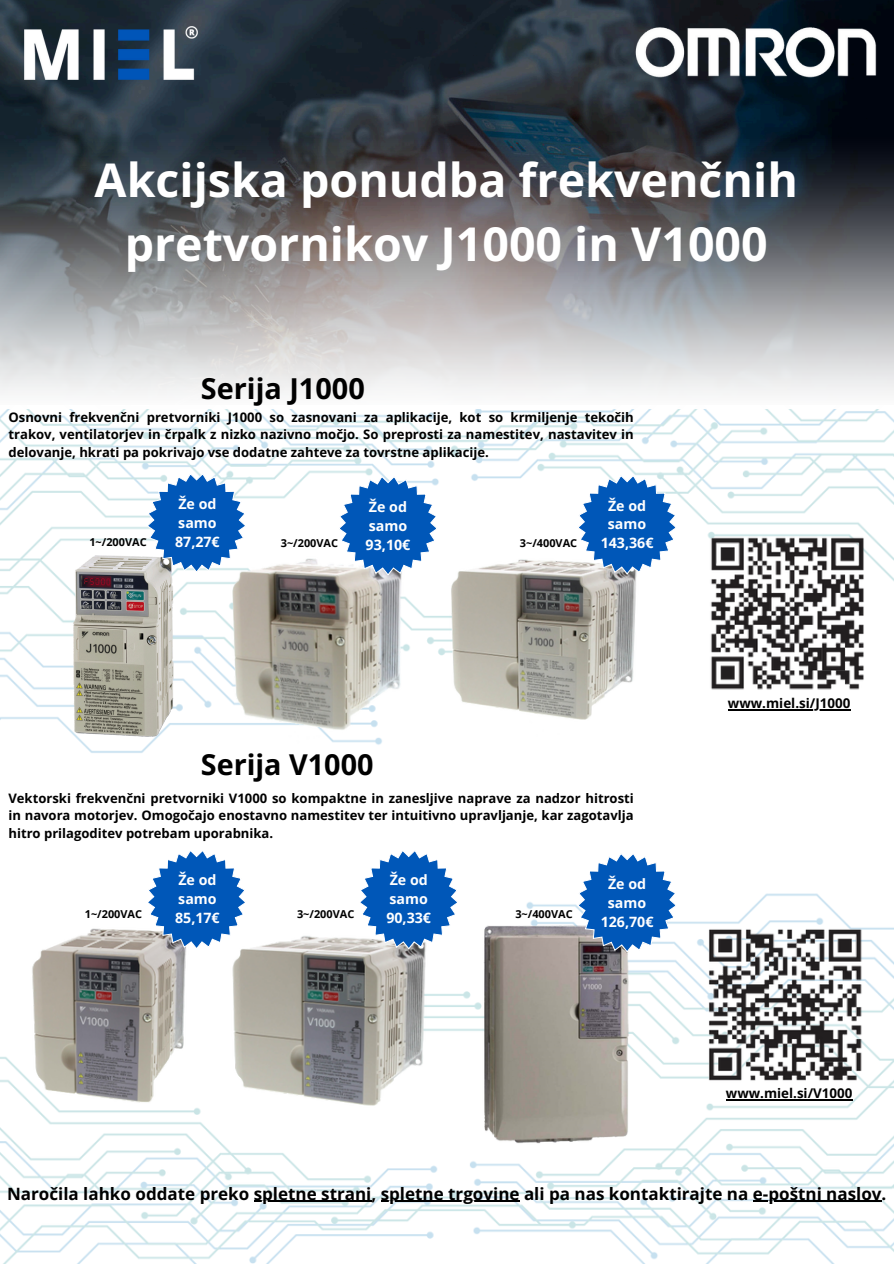
<style>
.page{position:relative;width:894px;height:1264px;background:#fff}
.page>*{position:absolute;margin:0;border:0;box-sizing:border-box;transform-origin:0 0}
.t1{font:700 46.5px/64.2px "Open Sans";color:#fff;text-align:center}
.t2{font:700 28.8px "Open Sans";color:#000}
.t3{font:700 28.65px "Open Sans";color:#000}
.t4{font:700 16.95px "Open Sans";color:#000}
.t5{font:700 14.25px/18.9px "Open Sans";color:#fff}
.t6{font:700 13.35px "Open Sans";color:#000}
.t7{font:700 13.05px/17.4px "Open Sans";color:#000;text-align:justify}
.t8{font:700 10.95px "Open Sans";color:#000}
</style>
<div class="page">
<img style="left:0;top:409px;width:893px;height:854px">
<img style="left:0;top:0;width:893px;height:393px">
<img style="left:633px;top:26px;width:243px;height:52px">
<img style="left:24px;top:27px;width:174px;height:52px">
<img style="left:185px;top:514px;width:272px;height:272px">
<svg style="left:338px;top:476px;width:100px;height:100px"></svg>
<img style="left:416px;top:514px;width:255px;height:254px">
<svg style="left:577px;top:475px;width:100px;height:100px"></svg>
<img style="left:0;top:903px;width:188px;height:232px">
<img style="left:434px;top:914px;width:242px;height:242px">
<svg style="left:577px;top:852px;width:100px;height:101px"></svg>
<svg style="left:147px;top:849px;width:100px;height:100px"></svg>
<img style="left:188px;top:874px;width:279px;height:279px">
<svg style="left:359px;top:849px;width:100px;height:100px"></svg>
<img style="left:709px;top:536px;width:159px;height:156px">
<hr style="left:727px;top:709px;width:123px;height:1px;background:#000">
<img style="left:706px;top:928px;width:158px;height:156px">
<hr style="left:725px;top:1099px;width:127px;height:1px;background:#000">
<img style="left:24px;top:550px;width:194px;height:193px">
<svg style="left:147px;top:473px;width:100px;height:100px"></svg>
<hr style="left:254px;top:1200px;width:117px;height:1px;background:#000">
<hr style="left:380px;top:1200px;width:139px;height:1px;background:#000">
<hr style="left:752px;top:1200px;width:129px;height:1px;background:#000">
<p class="t1" style="left:95px;top:147px;width:704px">Akcijska ponudba frekvenčnih pretvornikov J1000 in V1000</p>
<h2 class="t2" style="left:201px;top:368px;width:165px">Serija J1000</h2>
<p class="t7" style="left:8px;top:408px;width:626px">Osnovni frekvenčni pretvorniki J1000 so zasnovani za aplikacije, kot so krmiljenje tekočih trakov, ventilatorjev in črpalk z nizko nazivno močjo. So preprosti za namestitev, nastavitev in delovanje, hkrati pa pokrivajo vse dodatne zahteve za tovrstne aplikacije.</p>
<p class="t5" style="left:175px;top:494px;width:46px">Že od samo<br>87,27€</p>
<p class="t5" style="left:365px;top:496px;width:46px">Že od samo<br>93,10€</p>
<h4 class="t5" style="left:600px;top:495px;width:54px;text-align:center">Že od samo<br>143,36€</h4>
<p class="t8" style="left:89px;top:534px;width:59px">1~/200VAC</p>
<p class="t8" style="left:281px;top:535px;width:59px">3~/200VAC</p>
<p class="t8" style="left:519px;top:535px;width:59px">3~/400VAC</p>
<p class="t3" style="left:201px;top:744px;width:174px">Serija V1000</p>
<p class="t7" style="left:8px;top:789px;width:626px">Vektorski frekvenčni pretvorniki V1000 so kompaktne in zanesljive naprave za nadzor hitrosti in navora motorjev. Omogočajo enostavno namestitev ter intuitivno upravljanje, kar zagotavlja hitro prilagoditev potrebam uporabnika.</p>
<p class="t5" style="left:175px;top:870px;width:46px">Že od samo<br>85,17€</p>
<h4 class="t5" style="left:386px;top:870px;width:46px">Že od samo<br>90,33€</h4>
<p class="t5" style="left:600px;top:874px;width:54px;text-align:center">Že od samo<br>126,70€</p>
<p class="t8" style="left:85px;top:906px;width:59px">1~/200VAC</p>
<h4 class="t8" style="left:297px;top:906px;width:59px">3~/200VAC</h4>
<p class="t8" style="left:515px;top:906px;width:59px">3~/400VAC</p>
<p class="t6" style="left:727px;top:693px;width:124px">www.miel.si/J1000</p>
<p class="t6" style="left:725px;top:1084px;width:128px">www.miel.si/V1000</p>
<h4 class="t4" style="left:7px;top:1181px;width:880px">Naročila lahko oddate preko spletne strani, spletne trgovine ali pa nas kontaktirajte na e-poštni naslov.</h4>
</div>
